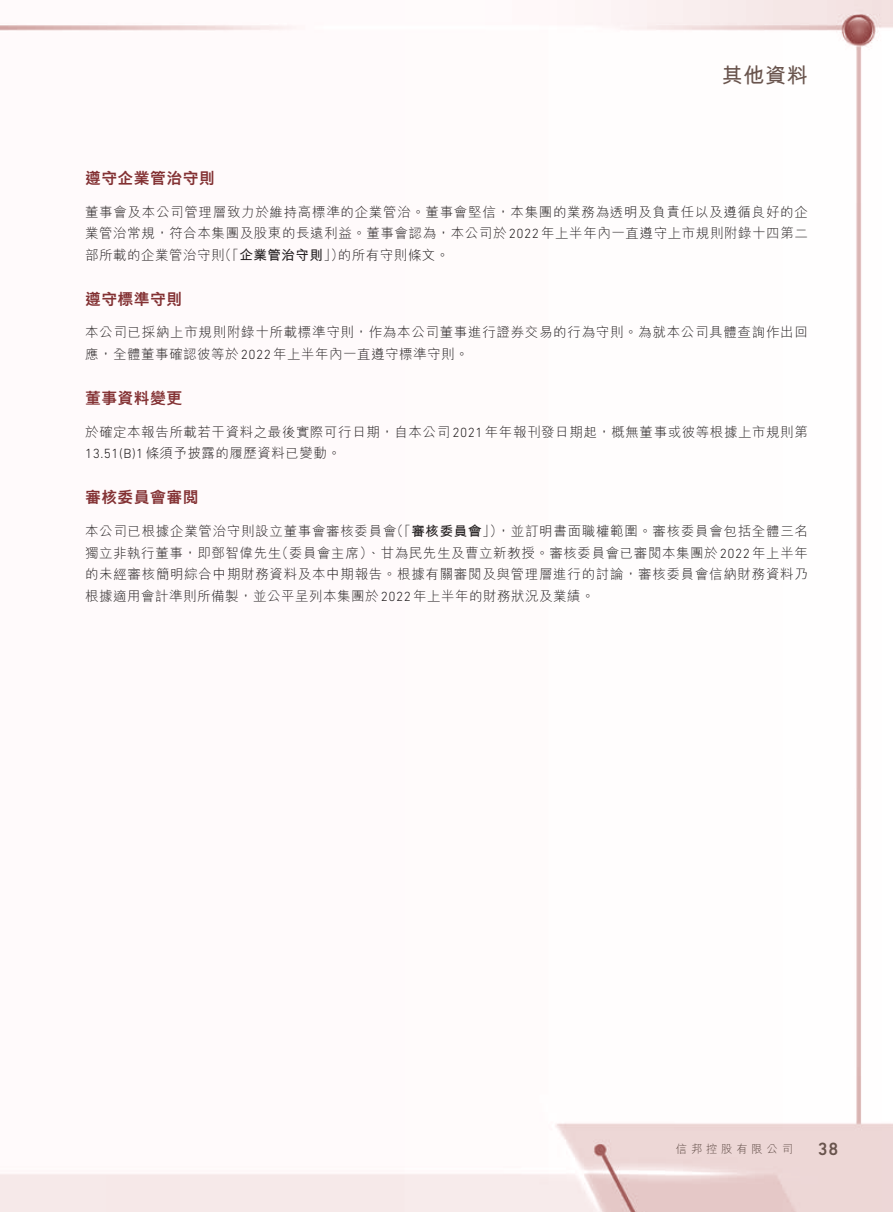
<style>
.page{position:relative;width:893px;height:1212px;background:#fff}
.page>*{position:absolute;margin:0;border:0;box-sizing:border-box;transform-origin:0 0}
.t1{font:700 21px "M Hei HK";color:#69544d}
.t2{font:500 18px "DIN Next LT Pro";color:#69544d}
._3__標題{font:800 15.75px "M Hei HK";letter-spacing:.035em;color:#833133}
._1__內文{font:300 13.5px/21.8px "M Hei HK";letter-spacing:.045em;color:#231f20}
._1__內文-2{font:700 13.5px "M Hei HK";letter-spacing:.035em;color:#231f20}
.t3{font:300 11.25px "M Hei HK";letter-spacing:.345em;color:#5b4741}
.s1{font-family:"DIN Next LT Pro"}
.s2{font-weight:300}
</style>
<div class="page">
<img style="left:1px;top:0;width:892px;height:1212px">
<h1 class="t1" style="left:722px;top:60px;width:88px">其他資料</h1>
<p class="_3__標題" style="left:85px;top:170px;width:131px">遵守企業管治守則</p>
<p class="_1__內文" style="left:85px;top:200px;width:724px">董事會及本公司管理層致力於維持高標準的企業管治。董事會堅信，本集團的業務為透明及負責任以及遵循良好的企</p>
<p class="_1__內文" style="left:85px;top:222px;width:724px">業管治常規，符合本集團及股東的長遠利益。董事會認為，本公司於<span class="s1">2022</span>年上半年內一直遵守上市規則附錄十四第二</p>
<p class="_1__內文" style="left:338px;top:244px;width:113px">的所有守則條文。</p>
<p class="_1__內文-2" style="left:218px;top:245px;width:127px"><span class="s2">（「</span>企業管治守則<span class="s2">」）</span></p>
<p class="_1__內文" style="left:85px;top:244px;width:141px">部所載的企業管治守則</p>
<p class="_3__標題" style="left:85px;top:291px;width:99px">遵守標準守則</p>
<p class="_1__內文" style="left:85px;top:321px;width:724px">本公司已採納上市規則附錄十所載標準守則，作為本公司董事進行證券交易的行為守則。為就本公司具體查詢作出回應，全體董事確認彼等於<span class="s1">2022</span>年上半年內一直遵守標準守則。</p>
<p class="_3__標題" style="left:85px;top:390px;width:99px">董事資料變更</p>
<p class="_1__內文" style="left:85px;top:421px;width:724px">於確定本報告所載若干資料之最後實際可行日期，自本公司<span class="s1">2021</span> 年年報刊發日期起，概無董事或彼等根據上市規則第<br><span class="s1">13.51 B( 1)</span> 條須予披露的履歷資料已變動。</p>
<p class="_3__標題" style="left:85px;top:490px;width:115px">審核委員會審閱</p>
<p class="_1__內文" style="left:497px;top:520px;width:313px">，並訂明書面職權範圍。審核委員會包括全體三名</p>
<p class="_1__內文-2" style="left:390px;top:521px;width:114px"><span class="s2">（「</span>審核委員會<span class="s2">」）</span></p>
<p class="_1__內文" style="left:275px;top:520px;width:534px;text-indent:-190px">本公司已根據企業管治守則設立董事會審核委員會<br>（委員會主席）、甘為民先生及曹立新教授。審核委員會已審閱本集團於<span class="s1">2022</span>年上半年</p>
<p class="_1__內文" style="left:85px;top:541px;width:724px">獨立非執行董事，即鄧智偉先生<br>的未經審核簡明綜合中期財務資料及本中期報告。根據有關審閱及與管理層進行的討論，審核委員會信納財務資料乃根據適用會計準則所備製，並公平呈列本集團於<span class="s1">2022</span>年上半年的財務狀況及業績。</p>
<p class="t3" style="left:676px;top:1142px;width:119px">信邦控股有限公司</p>
<h2 class="t2" style="left:818px;top:1138px;width:22px">38</h2>
</div>
